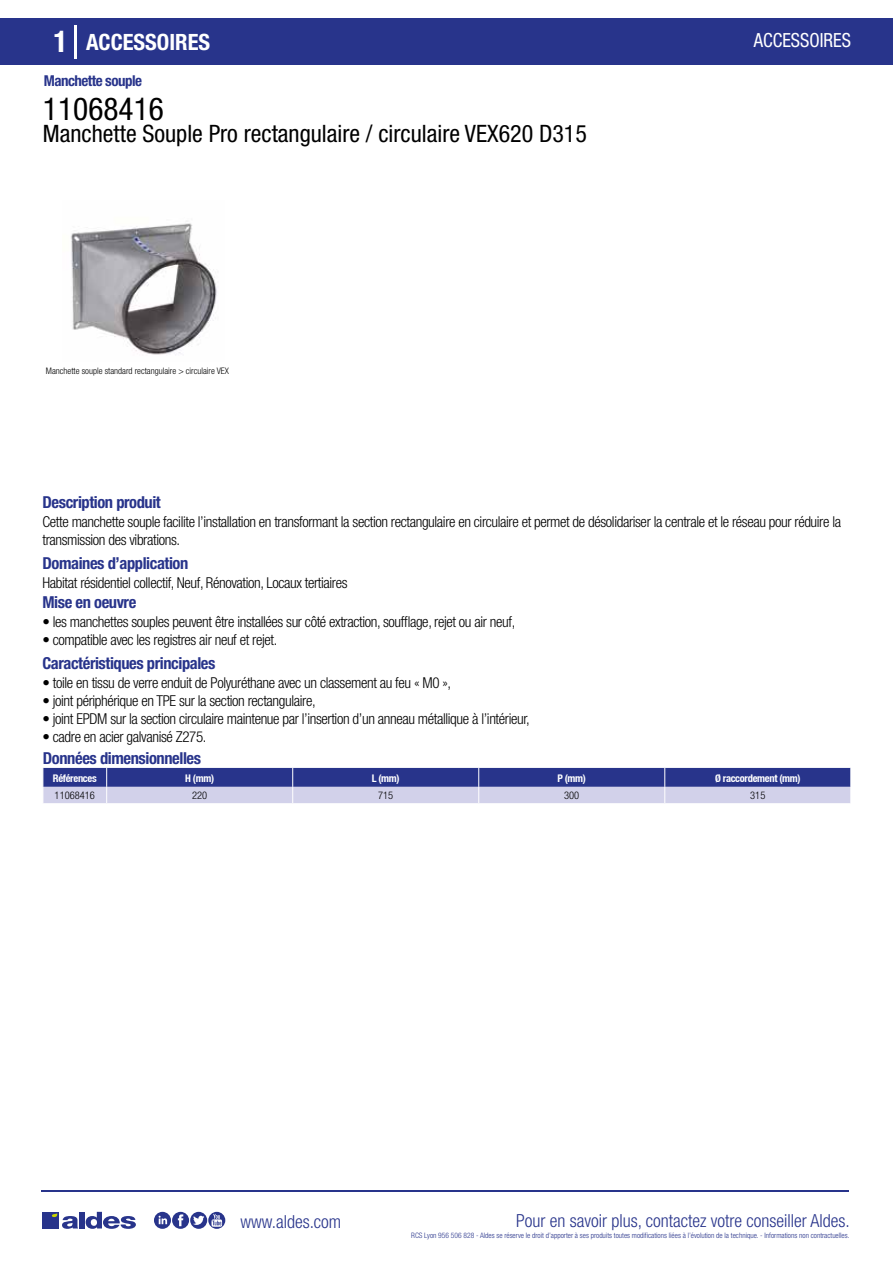
<style>
.page{position:relative;width:893px;height:1263px;background:#fff}
.page>*{position:absolute;margin:0;border:0;box-sizing:border-box;transform-origin:0 0}
.t1{font:condensed 31.5px "Helvetica Neue LT Std";color:#000}
.t2{font:condensed 24px "Helvetica Neue LT Std";color:#000}
.t3{font:700 condensed 22.5px "Helvetica Neue LT Std";color:#fff}
.t4{font:condensed 19.5px "Helvetica Neue LT Std";color:#fff;scale:.95 1}
.t5{font:300 condensed 18px "Helvetica Neue";color:#28348b}
.t6{font:700 condensed 16.5px "Helvetica Neue LT Std";letter-spacing:-.025em;color:#28348b}
.t7{font:300 condensed 15px/18px "Helvetica Neue LT Std";letter-spacing:-.025em;color:#000}
.t8{font:700 condensed 15px "Helvetica Neue LT Std";letter-spacing:-.035em;color:#28348b}
.t9{font:700 condensed 10.5px "Helvetica Neue";letter-spacing:-.03em;color:#fff}
.t10{font:300 condensed 10.5px "Helvetica Neue";color:#000}
.t11{font:300 condensed 9px "Helvetica Neue";color:#000}
.t12{font:300 condensed 7.5px "Helvetica Neue";color:#28348b}
.s1{font-size:30px}
</style>
<div class="page">
<div style="left:0;top:18px;width:893px;height:46px;background:#28348b"></div>
<hr style="left:74px;top:25px;width:2px;height:33px;background:#fff">
<svg style="left:71px;top:221px;width:146px;height:134px"></svg>
<svg style="left:43px;top:768px;width:808px;height:35px;background:#787db7"></svg>
<hr style="left:41px;top:1190px;width:808px;height:1px;background:#28348b">
<svg style="left:154px;top:1212px;width:71px;height:17px"></svg>
<div style="left:42px;top:1212px;width:17px;height:16px;background:#28348b"></div>
<div style="left:79px;top:1212px;width:5px;height:16px;background:#28348b"></div>
<svg style="left:86px;top:1212px;width:50px;height:17px"></svg>
<svg style="left:52px;top:1213px;width:26px;height:16px"></svg>
<h3 class="t3" style="left:54px;top:28px;width:158px"><span class="s1">1</span> ACCESSOIRES</h3>
<h3 class="t4" style="left:754px;top:29px;width:104px">ACCESSOIRES</h3>
<p class="t8" style="left:44px;top:71px;width:100px">Manchette souple</p>
<h1 class="t1" style="left:43px;top:91px;width:122px">11068416</h1>
<h2 class="t2" style="left:43px;top:120px;width:545px">Manchette Souple Pro rectangulaire / circulaire VEX620 D315</h2>
<p class="t11" style="left:46px;top:365px;width:185px">Manchette souple standard rectangulaire &gt; circulaire VEX</p>
<p class="t6" style="left:43px;top:492px;width:120px">Description produit</p>
<p class="t7" style="left:43px;top:513px;width:800px">Cette manchette souple facilite l’installation en transformant la section rectangulaire en circulaire et permet de désolidariser la centrale et le réseau pour réduire la transmission des vibrations.</p>
<p class="t7" style="left:43px;top:573px;width:307px">Habitat résidentiel collectif, Neuf, Rénovation, Locaux tertiaires</p>
<p class="t7" style="left:43px;top:613px;width:474px">• les manchettes souples peuvent être installées sur côté extraction, soufflage, rejet ou air neuf,</p>
<p class="t7" style="left:43px;top:631px;width:236px">• compatible avec les registres air neuf et rejet.</p>
<p class="t6" style="left:43px;top:553px;width:147px">Domaines d’application</p>
<p class="t6" style="left:43px;top:592px;width:95px">Mise en oeuvre</p>
<p class="t6" style="left:43px;top:653px;width:174px">Caractéristiques principales</p>
<p class="t7" style="left:43px;top:674px;width:410px">• toile en tissu de verre enduit de Polyuréthane avec un classement au feu « M0 »,</p>
<p class="t7" style="left:43px;top:692px;width:275px">• joint périphérique en TPE sur la section rectangulaire,</p>
<p class="t7" style="left:43px;top:710px;width:489px">• joint EPDM sur la section circulaire maintenue par l’insertion d’un anneau métallique à l’intérieur,</p>
<p class="t7" style="left:43px;top:728px;width:165px">• cadre en acier galvanisé Z275.</p>
<p class="t6" style="left:43px;top:748px;width:160px">Données dimensionnelles</p>
<p class="t9" style="left:53px;top:772px;width:45px">Références</p>
<p class="t9" style="left:185px;top:772px;width:30px">H (mm)</p>
<p class="t9" style="left:372px;top:772px;width:29px">L (mm)</p>
<p class="t9" style="left:557px;top:772px;width:30px">P (mm)</p>
<p class="t9" style="left:715px;top:772px;width:87px">Ø raccordement (mm)</p>
<p class="t10" style="left:55px;top:789px;width:42px">11068416</p>
<p class="t10" style="left:192px;top:789px;width:17px">220</p>
<p class="t10" style="left:378px;top:789px;width:17px">715</p>
<p class="t10" style="left:564px;top:789px;width:17px">300</p>
<p class="t10" style="left:750px;top:789px;width:17px">315</p>
<p class="t5" style="left:240px;top:1211px;width:102px">www.aldes.com</p>
<p class="t5" style="left:516px;top:1211px;width:335px">Pour en savoir plus, contactez votre conseiller Aldes.</p>
<p class="t12" style="left:411px;top:1230px;width:440px">RCS Lyon 956 506 828 - Aldes se réserve le droit d’apporter à ses produits toutes modifications liées à l’évolution de la technique. - Informations non contractuelles.</p>
</div>
